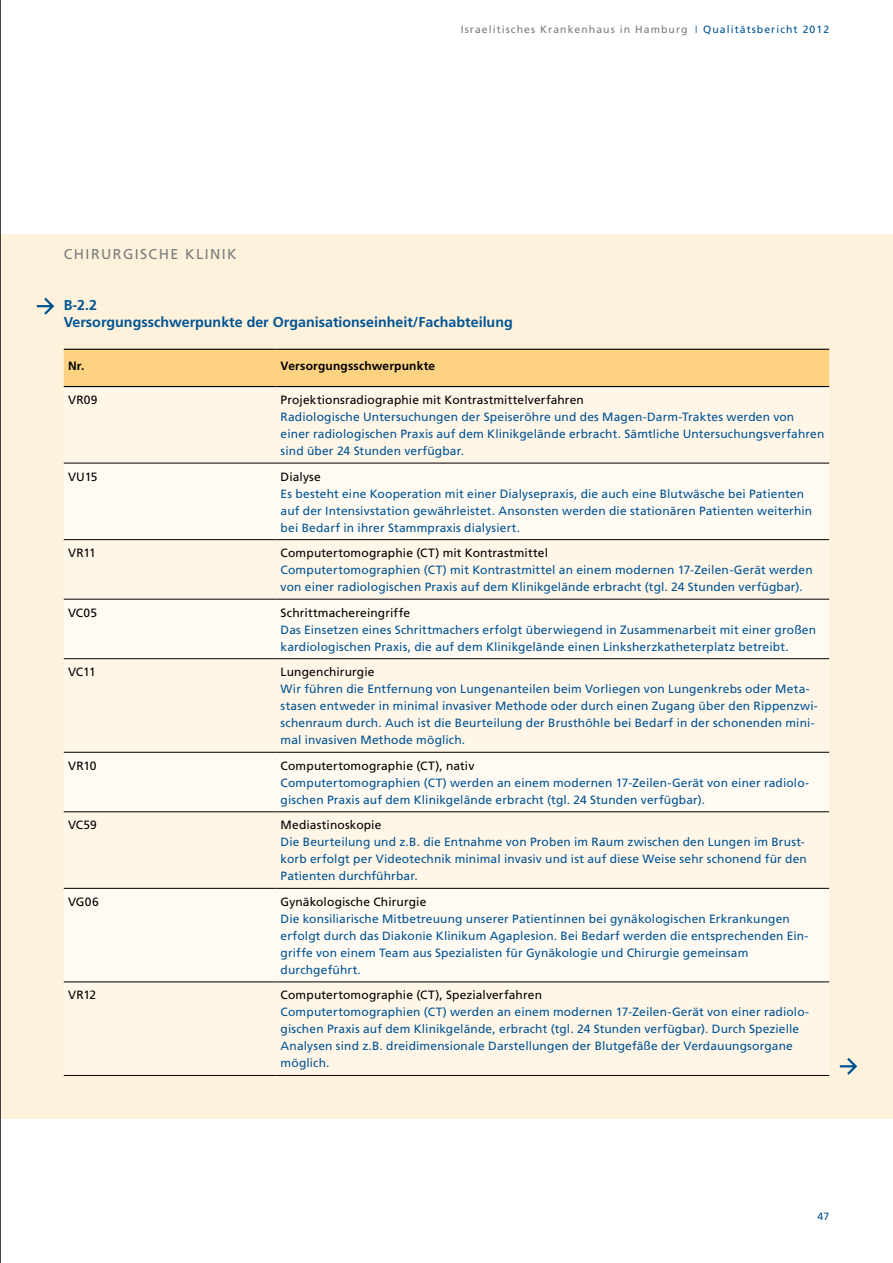
<style>
.page{position:relative;width:893px;height:1263px;background:#fff}
.page>*{position:absolute;margin:0;border:0;box-sizing:border-box;transform-origin:0 0}
.t1{font:700 14.25px/17px "Frutiger LT";color:#005494}
.t2{font:14.25px "Frutiger LT";letter-spacing:.1em;color:#7b7c7e}
.t3{font:12px/17px "Frutiger LT";letter-spacing:.01em;color:#005494}
.t4{font:12px "Frutiger LT";letter-spacing:.01em;color:#000}
.t5{font:700 12px "Frutiger LT";letter-spacing:.015em;color:#000}
.t6{font:10.5px "Frutiger LT";letter-spacing:.1em;color:#7b7c7e}
.t7{font:10.5px "Frutiger LT";color:#005494}
.s1{font-weight:300;color:#005494}
.s2{color:#005494}
</style>
<div class="page">
<div style="left:0;top:234px;width:893px;height:884px;background:#fff2dc"></div>
<hr style="left:0;top:0;width:1px;height:1263px;background:#000">
<div style="left:64px;top:350px;width:765px;height:36px;background:#fdd382"></div>
<div style="left:64px;top:387px;width:212px;height:687px;background:#fff6e8"></div>
<div style="left:276px;top:387px;width:553px;height:687px;background:#fff6e8"></div>
<svg style="left:64px;top:464px;width:212px;height:518px;fill:#fffbf3"></svg>
<svg style="left:276px;top:464px;width:553px;height:518px;fill:#fffbf3"></svg>
<hr style="left:64px;top:463px;width:212px;height:1px;background:#000">
<hr style="left:64px;top:539px;width:212px;height:1px;background:#000">
<hr style="left:64px;top:599px;width:212px;height:1px;background:#000">
<hr style="left:64px;top:658px;width:212px;height:1px;background:#000">
<hr style="left:64px;top:752px;width:212px;height:1px;background:#000">
<hr style="left:64px;top:811px;width:212px;height:1px;background:#000">
<hr style="left:64px;top:888px;width:212px;height:1px;background:#000">
<hr style="left:64px;top:982px;width:212px;height:1px;background:#000">
<hr style="left:64px;top:1075px;width:212px;height:1px;background:#000">
<hr style="left:276px;top:463px;width:553px;height:1px;background:#000">
<hr style="left:276px;top:539px;width:553px;height:1px;background:#000">
<hr style="left:276px;top:599px;width:553px;height:1px;background:#000">
<hr style="left:276px;top:658px;width:553px;height:1px;background:#000">
<hr style="left:276px;top:752px;width:553px;height:1px;background:#000">
<hr style="left:276px;top:811px;width:553px;height:1px;background:#000">
<hr style="left:276px;top:888px;width:553px;height:1px;background:#000">
<hr style="left:276px;top:982px;width:553px;height:1px;background:#000">
<hr style="left:276px;top:1075px;width:553px;height:1px;background:#000">
<hr style="left:64px;top:349px;width:212px;height:1px;background:#000">
<hr style="left:276px;top:349px;width:553px;height:1px;background:#000">
<hr style="left:64px;top:386px;width:212px;height:1px;background:#000">
<hr style="left:276px;top:386px;width:553px;height:1px;background:#000">
<svg style="left:37px;top:298px;width:17px;height:17px"></svg>
<svg style="left:840px;top:1058px;width:17px;height:17px"></svg>
<p class="t2" style="left:64px;top:246px;width:174px">CHIRURGISCHE KLINIK</p>
<p class="t6" style="left:461px;top:24px;width:370px">Israelitisches Krankenhaus in Hamburg <span class="s1">I</span> <span class="s2">Qualitätsbericht 2012</span></p>
<p class="t1" style="left:64px;top:297px;width:450px">B-2.2<br>Versorgungsschwerpunkte der Organisationseinheit/Fachabteilung</p>
<p class="t5" style="left:68px;top:359px;width:18px">Nr.</p>
<p class="t5" style="left:281px;top:359px;width:156px">Versorgungsschwerpunkte</p>
<p class="t4" style="left:68px;top:393px;width:31px">VR09</p>
<p class="t4" style="left:281px;top:393px;width:305px">Projektionsradiographie mit Kontrastmittelverfahren</p>
<p class="t3" style="left:281px;top:408px;width:545px">Radiologische Untersuchungen der Speiseröhre und des Magen-Darm-Traktes werden von einer radiologischen Praxis auf dem Klinikgelände erbracht. Sämtliche Untersuchungsverfahren sind über 24 Stunden verfügbar.</p>
<p class="t4" style="left:68px;top:469px;width:31px">VU15</p>
<p class="t4" style="left:281px;top:469px;width:42px">Dialyse</p>
<p class="t3" style="left:281px;top:485px;width:533px">Es besteht eine Kooperation mit einer Dialysepraxis, die auch eine Blutwäsche bei Patienten auf der Intensivstation gewährleistet. Ansonsten werden die stationären Patienten weiterhin bei Bedarf in ihrer Stammpraxis dialysiert.</p>
<p class="t4" style="left:68px;top:546px;width:29px">VR11</p>
<p class="t4" style="left:281px;top:546px;width:269px">Computertomographie (CT) mit Kontrastmittel</p>
<p class="t3" style="left:281px;top:561px;width:533px">Computertomographien (CT) mit Kontrastmittel an einem modernen 17-Zeilen-Gerät werden von einer radiologischen Praxis auf dem Klinikgelände erbracht (tgl. 24 Stunden verfügbar).</p>
<p class="t4" style="left:68px;top:605px;width:31px">VC05</p>
<p class="t4" style="left:281px;top:605px;width:131px">Schrittmachereingriffe</p>
<p class="t3" style="left:281px;top:621px;width:537px">Das Einsetzen eines Schrittmachers erfolgt überwiegend in Zusammenarbeit mit einer großen kardiologischen Praxis, die auf dem Klinikgelände einen Linksherzkatheterplatz betreibt.</p>
<p class="t4" style="left:68px;top:665px;width:29px">VC11</p>
<p class="t4" style="left:281px;top:665px;width:95px">Lungenchirurgie</p>
<p class="t3" style="left:281px;top:680px;width:539px">Wir führen die Entfernung von Lungenanteilen beim Vorliegen von Lungenkrebs oder Meta&shy;stasen entweder in minimal invasiver Methode oder durch einen Zugang über den Rippenzwi&shy;schenraum durch. Auch ist die Beurteilung der Brusthöhle bei Bedarf in der schonenden mini&shy;mal invasiven Methode möglich.</p>
<p class="t4" style="left:68px;top:758px;width:30px">VR10</p>
<p class="t4" style="left:281px;top:758px;width:195px">Computertomographie (CT), nativ</p>
<p class="t3" style="left:281px;top:774px;width:530px">Computertomographien (CT) werden an einem modernen 17-Zeilen-Gerät von einer radiolo&shy;gischen Praxis auf dem Klinikgelände erbracht (tgl. 24 Stunden verfügbar).</p>
<p class="t4" style="left:68px;top:818px;width:30px">VC59</p>
<p class="t4" style="left:281px;top:818px;width:102px">Mediastinoskopie</p>
<p class="t3" style="left:281px;top:833px;width:528px">Die Beurteilung und z.B. die Entnahme von Proben im Raum zwischen den Lungen im Brust&shy;korb erfolgt per Videotechnik minimal invasiv und ist auf diese Weise sehr schonend für den<br>Patienten durchführbar.</p>
<p class="t4" style="left:68px;top:894px;width:32px">VG06</p>
<p class="t4" style="left:281px;top:894px;width:147px">Gynäkologische Chirurgie</p>
<p class="t3" style="left:281px;top:910px;width:529px">Die konsiliarische Mitbetreuung unserer Patientinnen bei gynäkologischen Erkrankungen erfolgt durch das Diakonie Klinikum Agaplesion. Bei Bedarf werden die entsprechenden Ein&shy;griffe von einem Team aus Spezialisten für Gynäkologie und Chirurgie gemeinsam durchgeführt.</p>
<p class="t4" style="left:68px;top:988px;width:30px">VR12</p>
<p class="t4" style="left:281px;top:988px;width:263px">Computertomographie (CT), Spezialverfahren</p>
<p class="t3" style="left:281px;top:1004px;width:530px">Computertomographien (CT) werden an einem modernen 17-Zeilen-Gerät von einer radiolo&shy;gischen Praxis auf dem Klinikgelände, erbracht (tgl. 24 Stunden verfügbar). Durch Spezielle Analysen sind z.B. dreidimensionale Darstellungen der Blutgefäße der Verdauungsorgane möglich.</p>
<p class="t7" style="left:817px;top:1210px;width:13px">47</p>
</div>
